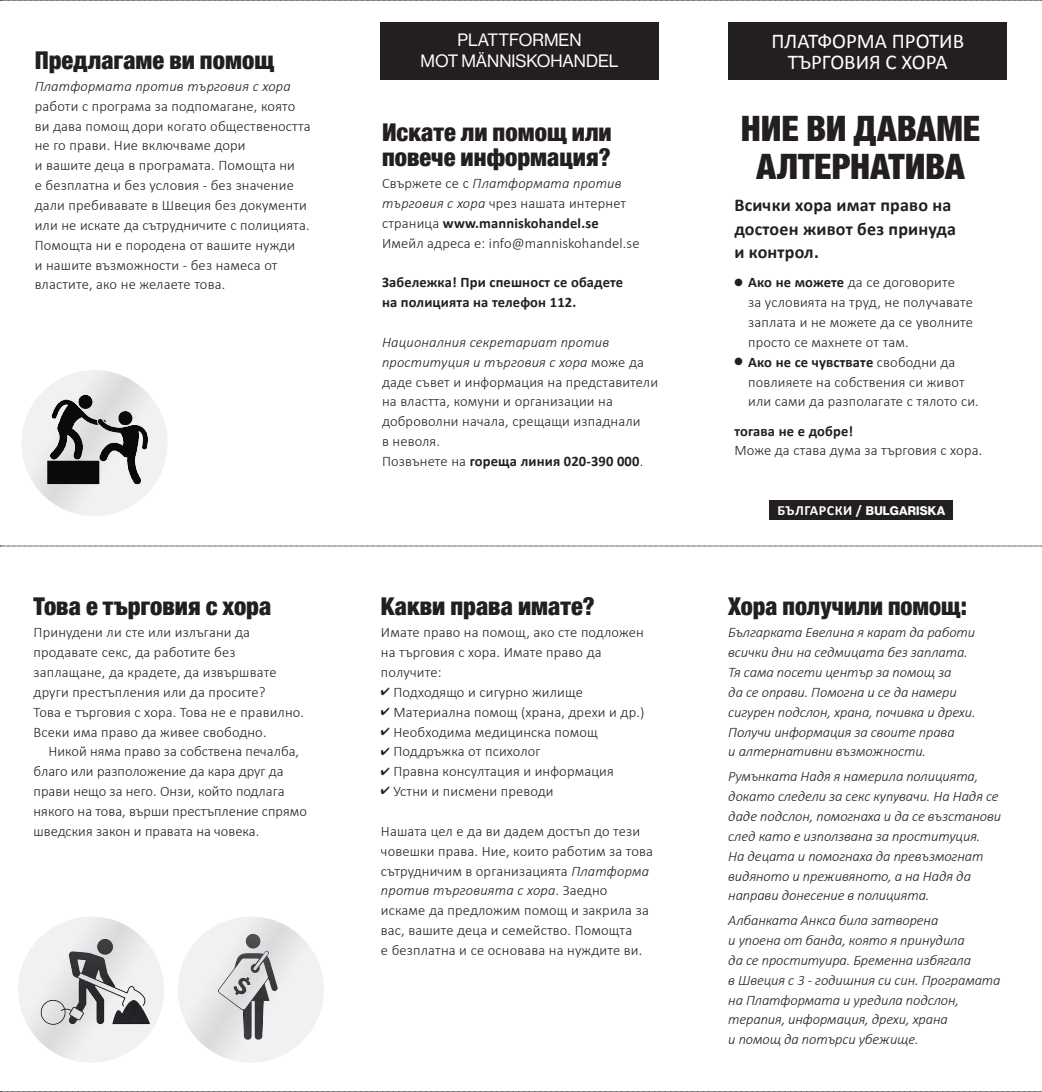
<style>
.page{position:relative;width:1042px;height:1092px;background:#fff}
.page>*{position:absolute;margin:0;border:0;box-sizing:border-box;transform-origin:0 0}
.mellanrubrik_14_p{font:900 condensed 35px/38.5px "Helvetica Neue";letter-spacing:-.005em;color:#231f20;text-align:center}
.FOLDER_liten_rubrik{font:900 condensed 24.5px/24.5px "Helvetica Neue";color:#231f20}
.t1{font:21px/21.7px "Calibri";color:#fff;text-align:center}
.linjär_-_ej_indrag{font:700 18.03px/23.3px "Calibri";letter-spacing:.01em;color:#231f20}
.t2{font:17.5px "N Haas Grotesk DS Pro 55 Rg";color:#fff}
.linjär_-_ej_indrag-2{font:300 14.53px/19.8px "Calibri";letter-spacing:.01em;color:#231f20}
.linjär_-_ej_indrag-3{font:italic 300 14.53px/19.8px "Calibri";letter-spacing:-.01em;color:#231f20}
.FOLDER_bröd{font:300 14.53px/19.8px "Calibri";color:#231f20}
.linjär_-_ej_indrag-4{font:700 14.53px/19.8px "Calibri";letter-spacing:.01em;color:#231f20}
.t3{font:700 14px "Calibri";letter-spacing:.04em;color:#fff}
.s1{font-style:italic}
.s2{font-weight:700}
.s3{font-family:"N Haas Grotesk DS Pro 75 Bd";font-weight:400;font-size:12.25px}
</style>
<div class="page">
<svg style="left:0;top:545px;width:1042px;height:1px"></svg>
<svg style="left:0;top:0;width:1042px;height:1px"></svg>
<svg style="left:0;top:1091px;width:1042px;height:1px"></svg>
<svg style="left:21px;top:370px;width:147px;height:146px"></svg>
<img style="left:47px;top:388px;width:110px;height:99px">
<div style="left:728px;top:22px;width:279px;height:57px;background:#231f20"></div>
<div style="left:769px;top:500px;width:184px;height:20px;background:#231f20"></div>
<div style="left:380px;top:22px;width:279px;height:57px;background:#231f20"></div>
<svg style="left:18px;top:916px;width:146px;height:146px"></svg>
<svg style="left:178px;top:916px;width:146px;height:146px"></svg>
<img style="left:35px;top:924px;width:119px;height:118px">
<img style="left:213px;top:924px;width:70px;height:126px">
<p class="FOLDER_liten_rubrik" style="left:35px;top:46px;width:241px">Предлагаме ви помощ</p>
<p class="linjär_-_ej_indrag-2" style="left:35px;top:75px;width:277px"><span class="s1">Платформата против търговия с хора </span>работи с програма за подпомагане, която ви дава помощ дори когато обществеността не го прави. Ние включваме дори<br>и вашите деца в програмата. Помощта ни<br>е безплатна и без условия - без значение дали пребивавате в Швеция без документи или не искате да сътрудничите с полицията.<br>Помощта ни е породена от вашите нужди<br>и нашите възможности - без намеса от властите, ако не желаете това.</p>
<p class="FOLDER_liten_rubrik" style="left:34px;top:592px;width:239px">Това е търговия с хора</p>
<p class="FOLDER_bröd" style="left:34px;top:622px;width:272px">Принудени ли сте или излъгани да продавате секс, да работите без заплащане, да крадете, да извършвате други престъпления или да просите?<br>Това е търговия с хора. Това не е правилно.<br>Всеки има право да живее свободно.</p>
<p class="FOLDER_bröd" style="left:34px;top:741px;width:275px;text-indent:15px">Никой няма право за собствена печалба, благо или разположение да кара друг да прави нещо за него. Онзи, който подлага някого на това, върши престъпление спрямо шведския закон и правата на човека.</p>
<p class="t2" style="left:457px;top:30px;width:126px">PLATTFORMEN</p>
<p class="t2" style="left:420px;top:51px;width:200px">MOT MÄNNISKOHANDEL</p>
<p class="FOLDER_liten_rubrik" style="left:382px;top:119px;width:231px">Искате ли помощ или повече информация?</p>
<p class="linjär_-_ej_indrag-2" style="left:382px;top:172px;width:259px">Свържете се с <span class="s1">Платформата против търговия с хора</span> чрез нашата интернет страница <span class="s2">www.manniskohandel.se </span>Имейл адреса е: info@manniskohandel.se</p>
<p class="linjär_-_ej_indrag-4" style="left:382px;top:272px;width:243px">Забележка! При спешност се обадете на полицията на телефон 112.</p>
<p class="linjär_-_ej_indrag-2" style="left:382px;top:331px;width:278px"><span class="s1">Националния секретариат против проституция и търговия с хора</span> може да даде съвет и информация на представители на властта, комуни и организации на доброволни начала, срещащи изпаднали<br>в неволя.<br>Позвънете на <span class="s2">гореща линия 020-390 000</span>.</p>
<p class="FOLDER_liten_rubrik" style="left:381px;top:592px;width:215px">Какви права имате?</p>
<p class="linjär_-_ej_indrag-2" style="left:381px;top:622px;width:264px">Имате право на помощ, ако сте подложен на търговия с хора. Имате право да получите:</p>
<p class="linjär_-_ej_indrag-2" style="left:381px;top:681px;width:203px">✔ Подходящо и сигурно жилище</p>
<p class="linjär_-_ej_indrag-2" style="left:381px;top:701px;width:265px">✔ Материална помощ (храна, дрехи и др.)</p>
<p class="linjär_-_ej_indrag-2" style="left:381px;top:721px;width:218px">✔ Необходима медицинска помощ</p>
<p class="linjär_-_ej_indrag-2" style="left:381px;top:741px;width:161px">✔ Поддръжка от психолог</p>
<p class="linjär_-_ej_indrag-2" style="left:381px;top:760px;width:234px">✔ Правна консултация и информация</p>
<p class="linjär_-_ej_indrag-2" style="left:381px;top:780px;width:174px">✔ Устни и писмени преводи</p>
<p class="linjär_-_ej_indrag-2" style="left:381px;top:820px;width:274px">Нашата цел е да ви дадем достъп до тези човешки права. Ние, които работим за това сътрудничим в организацията <span class="s1">Платформа против търговията с хора</span>. Заедно искаме да предложим помощ и закрила за вас, вашите деца и семейство. Помощта<br>е безплатна и се основава на нуждите ви.</p>
<p class="t1" style="left:771px;top:30px;width:194px">ПЛАТФОРМА ПРОТИВ<br>ТЪРГОВИЯ С ХОРА</p>
<p class="mellanrubrik_14_p" style="left:741px;top:107px;width:241px">НИЕ ВИ ДАВАМЕ<br>АЛТЕРНАТИВА</p>
<p class="linjär_-_ej_indrag" style="left:734px;top:194px;width:223px">Всички хора имат право на достоен живот без принуда и контрол.</p>
<p class="linjär_-_ej_indrag-2" style="left:748px;top:272px;width:226px;text-indent:-14px">● <span class="s2">Ако не можете</span> да се договорите<br>за условията на труд, не получавате заплата и не можете да се уволните просто се махнете от там.</p>
<p class="linjär_-_ej_indrag-2" style="left:748px;top:351px;width:232px;text-indent:-14px">● <span class="s2">Ако не се чувствате</span> свободни да повлияете на собствения си живот или сами да разполагате с тялото си.</p>
<p class="linjär_-_ej_indrag-4" style="left:734px;top:421px;width:120px">тогава не е добре!</p>
<p class="linjär_-_ej_indrag-2" style="left:734px;top:440px;width:249px">Може да става дума за търговия с хора.</p>
<p class="t3" style="left:777px;top:501px;width:169px">БЪЛГАРСКИ / <span class="s3">BULGARISKA</span></p>
<p class="FOLDER_liten_rubrik" style="left:728px;top:592px;width:240px">Хора получили помощ:</p>
<p class="linjär_-_ej_indrag-3" style="left:728px;top:622px;width:249px">Българката Евелина я карат да работи всички дни на седмицата без заплата.<br>Тя сама посети център за помощ за<br>да се оправи. Помогна и се да намери сигурен подслон, храна, почивка и дрехи.<br>Получи информация за своите права<br>и алтернативни възможности.</p>
<p class="linjär_-_ej_indrag-3" style="left:728px;top:766px;width:274px">Румънката Надя я намерила полицията, докато следели за секс купувачи. На Надя се даде подслон, помогнаха и да се възстанови след като е използвана за проституция.<br>На децата и помогнаха да превъзмогнат видяното и преживяното, а на Надя да направи донесение в полицията.</p>
<p class="linjär_-_ej_indrag-3" style="left:728px;top:910px;width:274px">Албанката Анкса била затворена<br>и упоена от банда, която я принудила<br>да се проституира. Бременна избягала<br>в Швеция с 3 - годишния си син. Програмата на Платформата и уредила подслон, терапия, информация, дрехи, храна<br>и помощ да потърси убежище.</p>
</div>
